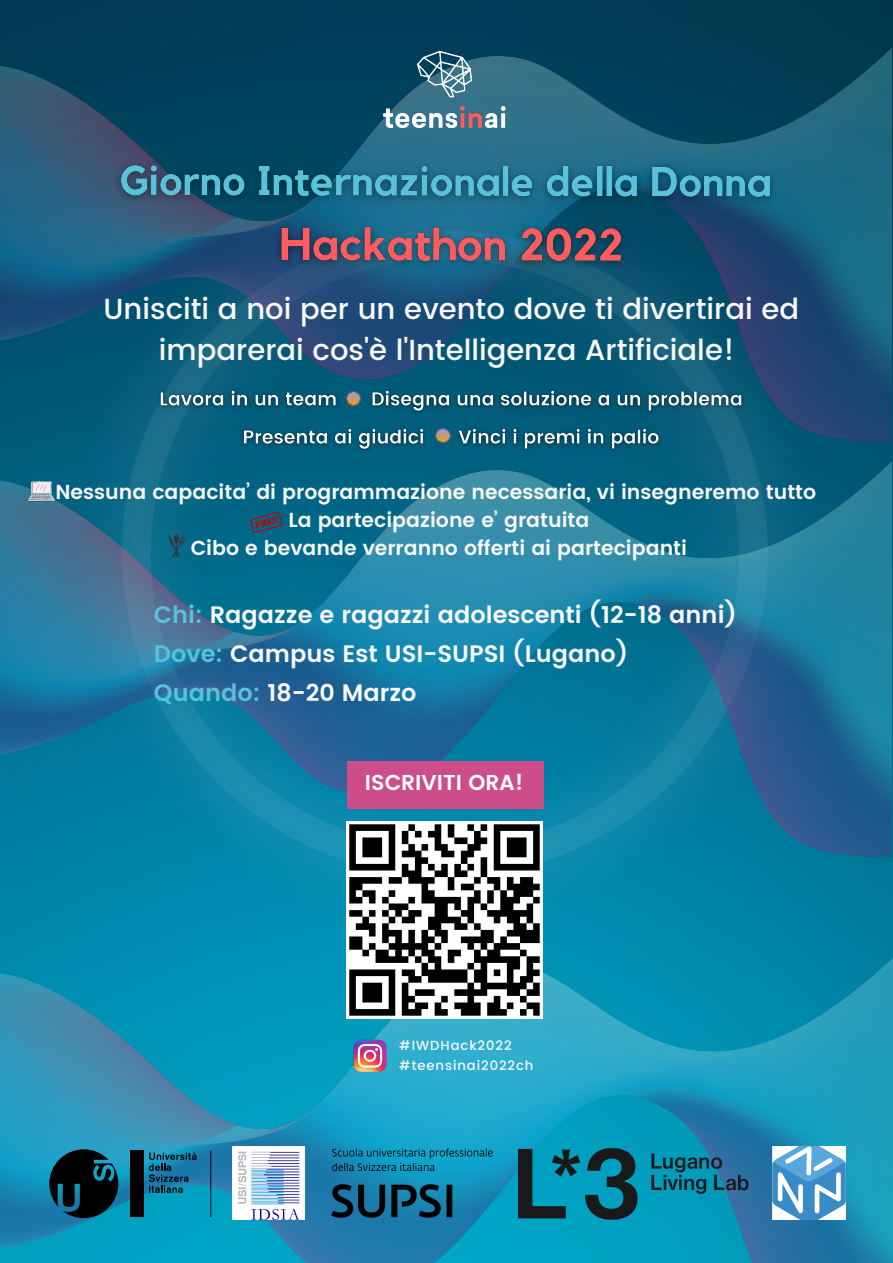
<style>
.page{position:relative;width:893px;height:1263px;background:#fff}
.page>*{position:absolute;margin:0;border:0;box-sizing:border-box;transform-origin:0 0}
.t1{font:500 29.03px/40.5px "Poppins";color:#f9f9f9;text-align:center}
.t2{font:600 23.77px "Poppins";color:#f9f9f9}
.t3{font:600 21.6px "Poppins";color:#fff}
.t4{font:600 20.25px "Poppins";color:#f9f9f9}
.t5{font:500 13.2px/20.2px "Poppins";letter-spacing:.07em;color:#f9f9f9}
.s1{color:#57c2da}
</style>
<div class="page">
<img style="left:0;top:0;width:893px;height:940px">
<img style="left:55px;top:441px;width:783px;height:499px">
<img style="left:0;top:33px;width:891px;height:408px">
<img style="left:0;top:447px;width:891px;height:410px">
<img style="left:0;top:940px;width:893px;height:323px">
<div style="left:347px;top:761px;width:197px;height:48px;background:#cc4d89"></div>
<img style="left:382px;top:51px;width:125px;height:77px">
<img style="left:329px;top:1146px;width:165px;height:73px">
<img style="left:233px;top:1146px;width:72px;height:73px">
<svg style="left:49px;top:1149px;width:69px;height:69px;background:#08313f"></svg>
<div style="left:131px;top:1150px;width:13px;height:67px;background:#000"></div>
<hr style="left:210px;top:1150px;width:1px;height:67px;background:#000">
<svg style="left:149px;top:1152px;width:48px;height:41px;background:#11688b"></svg>
<img style="left:772px;top:1146px;width:73px;height:73px">
<img style="left:353px;top:1038px;width:35px;height:36px">
<img style="left:346px;top:822px;width:196px;height:196px">
<img style="left:153px;top:378px;width:597px;height:83px">
<img style="left:435px;top:428px;width:15px;height:15px">
<svg style="left:27px;top:481px;width:28px;height:20px"></svg>
<svg style="left:168px;top:533px;width:18px;height:24px"></svg>
<svg style="left:250px;top:512px;width:32px;height:21px"></svg>
<img style="left:346px;top:391px;width:15px;height:15px">
<img style="left:519px;top:1148px;width:229px;height:71px">
<img style="left:107px;top:150px;width:688px;height:133px">
<p class="t1" style="left:104px;top:289px;width:697px">Unisciti a noi per un evento dove ti divertirai ed imparerai cos'è l'Intelligenza Artificiale!</p>
<p class="t4" style="left:55px;top:480px;width:762px">Nessuna capacita’ di programmazione necessaria, vi insegneremo tutto</p>
<p class="t4" style="left:288px;top:508px;width:302px">La partecipazione e’ gratuita</p>
<p class="t4" style="left:191px;top:536px;width:498px">Cibo e bevande verranno offerti ai partecipanti</p>
<p class="t2" style="left:154px;top:600px;width:584px"><span class="s1">Chi:</span> Ragazze e ragazzi adolescenti (12-18 anni)</p>
<p class="t2" style="left:154px;top:640px;width:475px"><span class="s1">Dove:</span> Campus Est USI-SUPSI (Lugano)</p>
<p class="t2" style="left:154px;top:679px;width:264px"><span class="s1">Quando:</span> 18-20 Marzo</p>
<p class="t3" style="left:365px;top:770px;width:160px">ISCRIVITI ORA!</p>
<p class="t5" style="left:399px;top:1035px;width:136px">#IWDHack2022 #teensinai2022ch</p>
</div>
